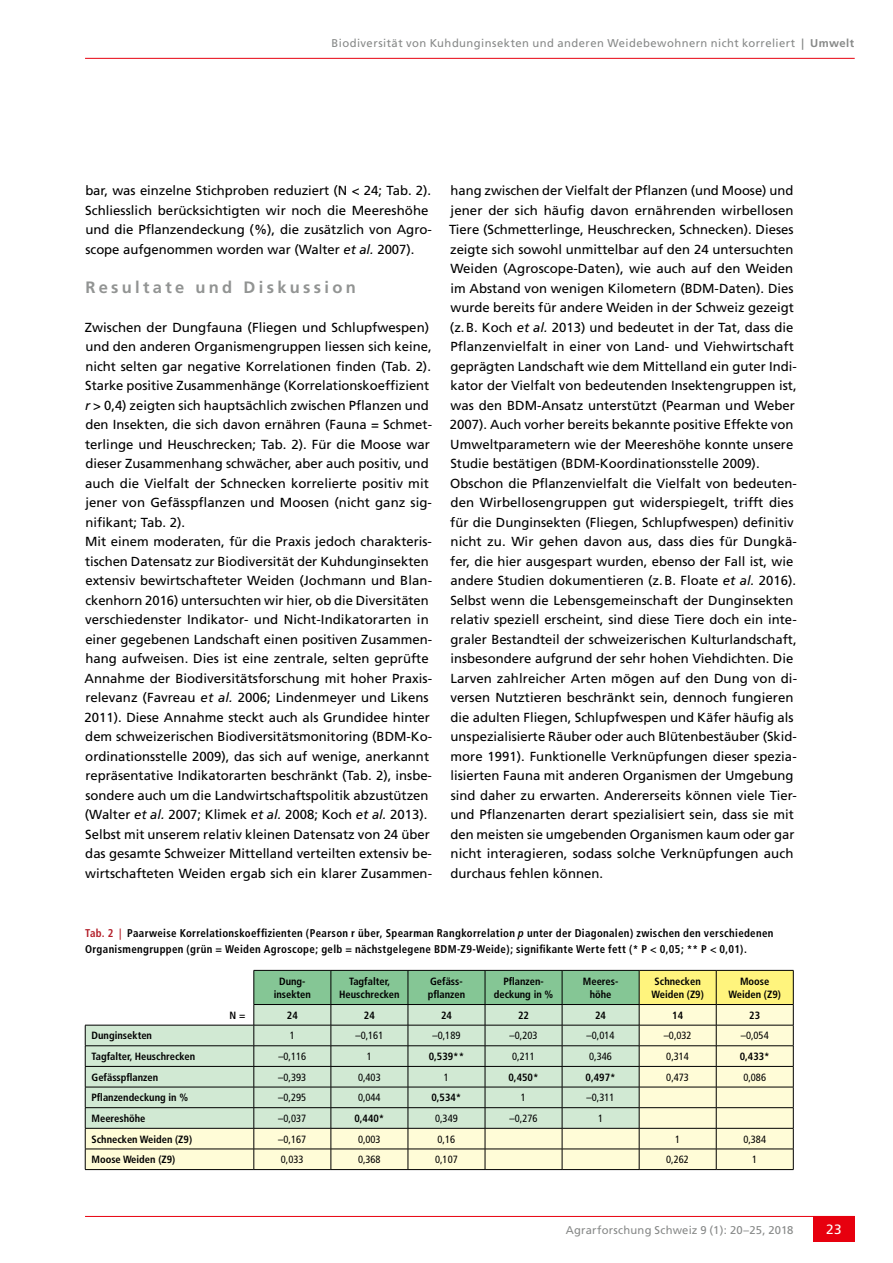
<style>
.page{position:relative;width:893px;height:1263px;background:#fff}
.page>*{position:absolute;margin:0;border:0;box-sizing:border-box;transform-origin:0 0}
.t1{font:700 16.5px "Frutiger";letter-spacing:.2em;color:#929493}
.t2{font:13.5px "Frutiger";color:#fff}
.t3{font:13.2px/19.5px "Frutiger";color:#000}
.t4{font:700 condensed 11.25px/16.5px "Frutiger";letter-spacing:.03em;color:#000}
.t5{font:11.25px "Frutiger";letter-spacing:.035em;color:#878988}
.t6{font:11.25px "Frutiger";letter-spacing:.015em;color:#878988}
.t7{font:700 condensed 10.5px/13.5px "Frutiger";color:#000;text-align:center}
.t8{font:condensed 10.5px "Frutiger";color:#000}
.s1{font-weight:700}
.s2{font-style:italic}
.s3{color:#b21c27}
.s4{font-family:"Frutiger LT Std";font-style:italic}
</style>
<div class="page">
<hr style="left:85px;top:1216px;width:770px;height:1px;background:#e7000e">
<div style="left:813px;top:1216px;width:42px;height:26px;background:#e7000e"></div>
<hr style="left:85px;top:58px;width:770px;height:1px;background:#e7000e">
<svg style="left:85px;top:1004px;width:169px;height:165px;background:#dfedd6"></svg>
<hr style="left:85px;top:1025px;width:169px;height:1px;background:#000">
<hr style="left:85px;top:1045px;width:169px;height:1px;background:#000">
<hr style="left:85px;top:1066px;width:169px;height:1px;background:#000">
<hr style="left:85px;top:1087px;width:169px;height:1px;background:#000">
<hr style="left:85px;top:1107px;width:169px;height:1px;background:#000">
<hr style="left:85px;top:1128px;width:169px;height:1px;background:#000">
<hr style="left:85px;top:1149px;width:169px;height:1px;background:#000">
<svg style="left:85px;top:1025px;width:1px;height:144px"></svg>
<svg style="left:254px;top:970px;width:540px;height:199px;background:#cedebc"></svg>
<hr style="left:85px;top:1169px;width:169px;height:1px;background:#000">
<hr style="left:254px;top:1169px;width:77px;height:1px;background:#000">
<hr style="left:331px;top:1169px;width:77px;height:1px;background:#000">
<hr style="left:408px;top:1169px;width:77px;height:1px;background:#000">
<hr style="left:485px;top:1169px;width:77px;height:1px;background:#000">
<hr style="left:562px;top:1169px;width:77px;height:1px;background:#000">
<hr style="left:639px;top:1169px;width:77px;height:1px;background:#000">
<hr style="left:716px;top:1169px;width:77px;height:1px;background:#000">
<p class="t5" style="left:332px;top:36px;width:524px">Biodiversität von Kuhdunginsekten und anderen Weidebewohnern nicht korreliert <span class="s1">| Umwelt</span></p>
<p class="t3" style="left:85px;top:181px;width:348px">bar, was einzelne Stichproben reduziert (N &lt; 24; Tab. 2).<br>Schliesslich berücksichtigten wir noch die Meereshöhe und die Pflanzendeckung (%), die zusätzlich von Agro&shy;scope aufgenommen worden war (Walter <span class="s2">et al.</span> 2007).</p>
<p class="t1" style="left:85px;top:277px;width:272px">Resultate und Diskussion</p>
<p class="t3" style="left:84px;top:317px;width:349px">Zwischen der Dungfauna (Fliegen und Schlupfwespen) und den anderen Organismengruppen liessen sich keine, nicht selten gar negative Korrelationen finden (Tab. 2).<br>Starke positive Zusammenhänge (Korrelationskoeffizient <span class="s2">r</span> &gt; 0,4) zeigten sich hauptsächlich zwischen Pflanzen und den Insekten, die sich davon ernähren (Fauna = Schmet&shy;terlinge und Heuschrecken; Tab. 2). Für die Moose war dieser Zusammenhang schwächer, aber auch positiv, und auch die Vielfalt der Schnecken korrelierte positiv mit jener von Gefässpflanzen und Moosen (nicht ganz sig&shy;nifikant; Tab. 2).<br>Mit einem moderaten, für die Praxis jedoch charakteris&shy;tischen Datensatz zur Biodiversität der Kuhdunginsekten extensiv bewirtschafteter Weiden (Jochmann und Blan&shy;ckenhorn 2016) untersuchten wir hier, ob die Diversitäten verschiedenster Indikator- und Nicht-Indikatorarten in einer gegebenen Landschaft einen positiven Zusammen&shy;hang aufweisen. Dies ist eine zentrale, selten geprüfte Annahme der Biodiversitätsforschung mit hoher Praxis&shy;relevanz (Favreau <span class="s2">et al.</span> 2006; Lindenmeyer und Likens 2011). Diese Annahme steckt auch als Grundidee hinter dem schweizerischen Biodiversitätsmonitoring (BDM-Ko&shy;ordinationsstelle 2009), das sich auf wenige, anerkannt repräsentative Indikatorarten beschränkt (Tab. 2), insbe&shy;sondere auch um die Landwirtschaftspolitik abzustützen (Walter <span class="s2">et al.</span> 2007; Klimek <span class="s2">et al.</span> 2008; Koch <span class="s2">et al.</span> 2013).<br>Selbst mit unserem relativ kleinen Datensatz von 24 über das gesamte Schweizer Mittelland verteilten extensiv be&shy;wirtschafteten Weiden ergab sich ein klarer Zusammen-</p>
<p class="t3" style="left:449px;top:181px;width:349px">hang zwischen der Vielfalt der Pflanzen (und Moose) und jener der sich häufig davon ernährenden wirbellosen Tiere (Schmetterlinge, Heuschrecken, Schnecken). Dieses zeigte sich sowohl unmittelbar auf den 24 untersuchten Weiden (Agroscope-Daten), wie auch auf den Weiden im Abstand von wenigen Kilometern (BDM-Daten). Dies wurde bereits für andere Weiden in der Schweiz gezeigt (z.B. Koch <span class="s2">et al.</span> 2013) und bedeutet in der Tat, dass die Pflanzenvielfalt in einer von Land- und Viehwirtschaft geprägten Landschaft wie dem Mittelland ein guter Indi&shy;kator der Vielfalt von bedeutenden Insektengruppen ist, was den BDM-Ansatz unterstützt (Pearman und Weber 2007). Auch vorher bereits bekannte positive Effekte von Umweltparametern wie der Meereshöhe konnte unsere Studie bestätigen (BDM-Koordinationsstelle 2009).<br>Obschon die Pflanzenvielfalt die Vielfalt von bedeuten&shy;den Wirbellosengruppen gut widerspiegelt, trifft dies für die Dunginsekten (Fliegen, Schlupfwespen) definitiv nicht zu. Wir gehen davon aus, dass dies für Dungkä&shy;fer, die hier ausgespart wurden, ebenso der Fall ist, wie andere Studien dokumentieren (z.B. Floate <span class="s2">et al.</span> 2016).<br>Selbst wenn die Lebensgemeinschaft der Dunginsekten relativ speziell erscheint, sind diese Tiere doch ein inte&shy;graler Bestandteil der schweizerischen Kulturlandschaft, insbesondere aufgrund der sehr hohen Viehdichten. Die Larven zahlreicher Arten mögen auf den Dung von di&shy;versen Nutztieren beschränkt sein, dennoch fungieren die adulten Fliegen, Schlupfwespen und Käfer häufig als unspezialisierte Räuber oder auch Blütenbestäuber (Skid&shy;more 1991). Funktionelle Verknüpfungen dieser spezia&shy;lisierten Fauna mit anderen Organismen der Umgebung sind daher zu erwarten. Andererseits können viele Tier&shy;und Pflanzenarten derart spezialisiert sein, dass sie mit den meisten sie umgebenden Organismen kaum oder gar nicht interagieren, sodass solche Verknüpfungen auch durchaus fehlen können.</p>
<p class="t4" style="left:85px;top:924px;width:690px"><span class="s3">Tab. 2 |</span> Paarweise Korrelationskoeffizienten (Pearson r über, Spearman Rangkorrelation <span class="s4">p</span> unter der Diagonalen) zwischen den verschiedenen<br>Organismengruppen (grün = Weiden Agroscope; gelb = nächstgelegene BDM-Z9-Weide); signifikante Werte fett (* P &lt; 0,05; ** P &lt; 0,01).</p>
<p class="t7" style="left:274px;top:974px;width:39px">Dung&shy;insekten</p>
<p class="t7" style="left:339px;top:974px;width:62px">Tagfalter,<br>Heuschrecken</p>
<p class="t7" style="left:428px;top:974px;width:39px;text-align:left">Gefäss&shy;pflanzen</p>
<p class="t7" style="left:494px;top:974px;width:61px">Pflanzen&shy;deckung in %</p>
<p class="t7" style="left:583px;top:974px;width:36px">Meeres&shy;höhe</p>
<p class="t7" style="left:652px;top:974px;width:54px;text-align:left">Schnecken<br>Weiden (Z9)</p>
<p class="t7" style="left:729px;top:974px;width:54px">Moose<br>Weiden (Z9)</p>
<p class="t7" style="left:229px;top:1008px;width:17px">N =</p>
<p class="t7" style="left:287px;top:1008px;width:12px">24</p>
<p class="t7" style="left:364px;top:1008px;width:12px">24</p>
<p class="t7" style="left:441px;top:1008px;width:12px">24</p>
<p class="t7" style="left:518px;top:1008px;width:12px">22</p>
<p class="t7" style="left:595px;top:1008px;width:12px">24</p>
<p class="t7" style="left:672px;top:1008px;width:12px">14</p>
<p class="t7" style="left:749px;top:1008px;width:12px">23</p>
<p class="t7" style="left:92px;top:1029px;width:62px">Dunginsekten</p>
<p class="t8" style="left:290px;top:1030px;width:7px">1</p>
<p class="t8" style="left:355px;top:1030px;width:29px">–0,161</p>
<p class="t8" style="left:432px;top:1030px;width:29px">–0,189</p>
<p class="t8" style="left:510px;top:1030px;width:29px">–0,203</p>
<p class="t8" style="left:587px;top:1030px;width:29px">–0,014</p>
<p class="t8" style="left:664px;top:1030px;width:29px">–0,032</p>
<p class="t8" style="left:741px;top:1030px;width:29px">–0,054</p>
<p class="t7" style="left:92px;top:1050px;width:105px">Tagfalter, Heuschrecken</p>
<p class="t8" style="left:278px;top:1050px;width:29px">–0,116</p>
<p class="t8" style="left:367px;top:1050px;width:7px">1</p>
<p class="t7" style="left:429px;top:1050px;width:37px">0,539**</p>
<p class="t8" style="left:512px;top:1050px;width:24px">0,211</p>
<p class="t8" style="left:589px;top:1050px;width:24px">0,346</p>
<p class="t8" style="left:666px;top:1050px;width:24px">0,314</p>
<p class="t7" style="left:740px;top:1050px;width:32px">0,433*</p>
<p class="t7" style="left:92px;top:1070px;width:68px">Gefässpflanzen</p>
<p class="t8" style="left:278px;top:1071px;width:29px">–0,393</p>
<p class="t8" style="left:358px;top:1071px;width:24px">0,403</p>
<p class="t8" style="left:444px;top:1071px;width:7px">1</p>
<p class="t7" style="left:508px;top:1070px;width:32px">0,450*</p>
<p class="t7" style="left:586px;top:1070px;width:32px">0,497*</p>
<p class="t8" style="left:666px;top:1071px;width:24px">0,473</p>
<p class="t8" style="left:743px;top:1071px;width:24px">0,086</p>
<p class="t7" style="left:92px;top:1091px;width:98px">Pflanzendeckung in %</p>
<p class="t8" style="left:278px;top:1091px;width:29px">–0,295</p>
<p class="t8" style="left:358px;top:1091px;width:24px">0,044</p>
<p class="t7" style="left:431px;top:1091px;width:32px">0,534*</p>
<p class="t8" style="left:521px;top:1091px;width:7px">1</p>
<p class="t8" style="left:587px;top:1091px;width:29px">–0,311</p>
<p class="t7" style="left:92px;top:1111px;width:55px">Meereshöhe</p>
<p class="t8" style="left:278px;top:1112px;width:29px">–0,037</p>
<p class="t7" style="left:354px;top:1111px;width:32px">0,440*</p>
<p class="t8" style="left:435px;top:1112px;width:24px">0,349</p>
<p class="t8" style="left:509px;top:1112px;width:29px">–0,276</p>
<p class="t8" style="left:598px;top:1112px;width:7px">1</p>
<p class="t7" style="left:92px;top:1132px;width:102px">Schnecken Weiden (Z9)</p>
<p class="t8" style="left:278px;top:1133px;width:29px">–0,167</p>
<p class="t8" style="left:358px;top:1133px;width:24px">0,003</p>
<p class="t8" style="left:438px;top:1133px;width:19px">0,16</p>
<p class="t8" style="left:675px;top:1133px;width:7px">1</p>
<p class="t8" style="left:743px;top:1133px;width:24px">0,384</p>
<p class="t7" style="left:92px;top:1153px;width:85px">Moose Weiden (Z9)</p>
<p class="t8" style="left:281px;top:1153px;width:24px">0,033</p>
<p class="t8" style="left:358px;top:1153px;width:24px">0,368</p>
<p class="t8" style="left:435px;top:1153px;width:24px">0,107</p>
<p class="t8" style="left:666px;top:1153px;width:24px">0,262</p>
<p class="t8" style="left:752px;top:1153px;width:7px">1</p>
<p class="t6" style="left:566px;top:1223px;width:229px">Agrarforschung Schweiz 9 (1): 20–25, 2018</p>
<p class="t2" style="left:826px;top:1221px;width:17px">23</p>
</div>
